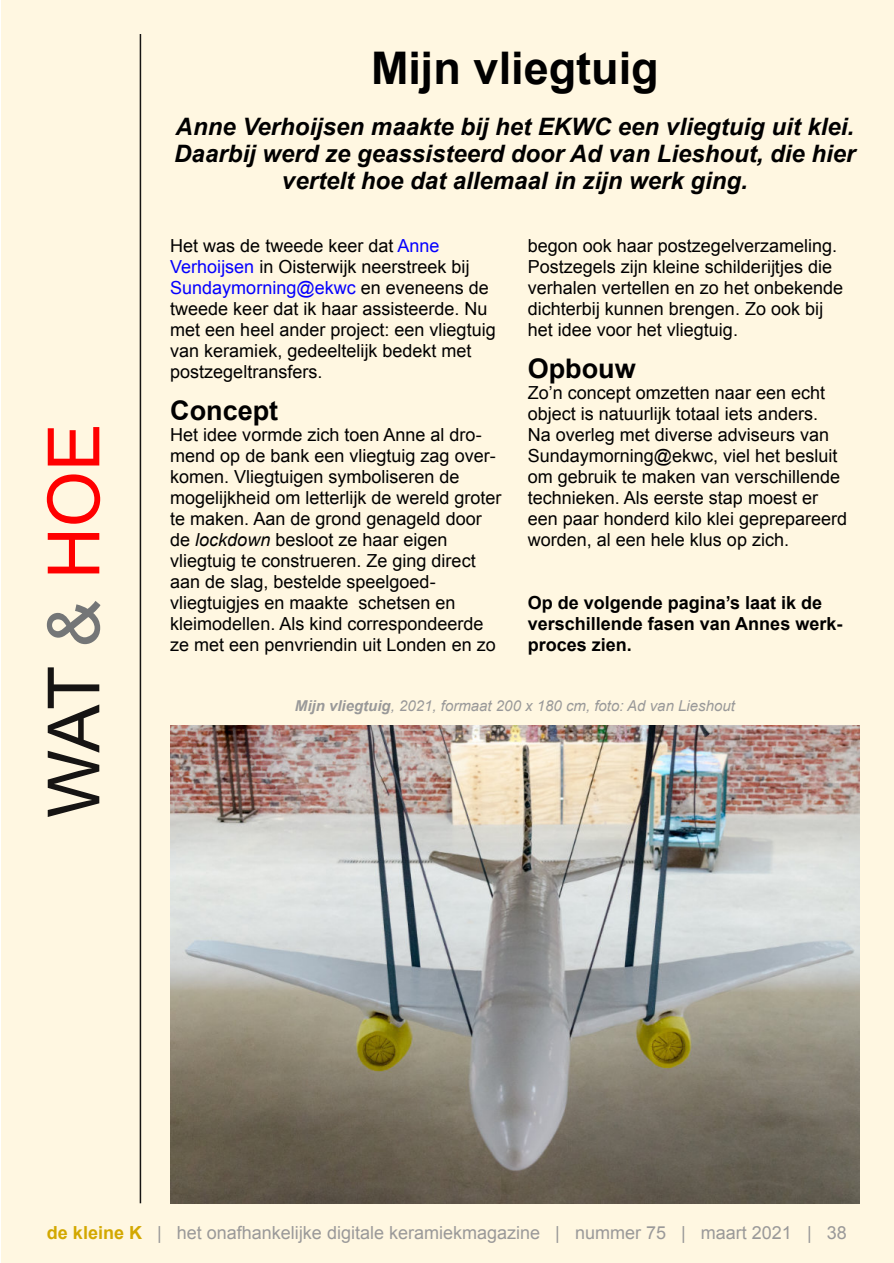
<style>
.page{position:relative;width:894px;height:1263px;background:#fff}
.page>*{position:absolute;margin:0;border:0;box-sizing:border-box;transform-origin:0 0}
.t1{font:72px "Arial";letter-spacing:-.02em;color:#161413}
.t2{font:700 45px "Arial";color:#000}
.t3{font:700 27px "Arial";color:#000}
.t4{font:italic 700 24px/27px "Arial";color:#000;text-align:center}
.t5{font:18px/21px "Arial";color:#000}
.t6{font:18px "Arial";color:#9a9999}
.t7{font:700 18px/21px "Arial";color:#000}
.t8{font:italic 15px "Arial";color:#999}
.s1{color:#747677}
.s2{color:#f00}
.s3{color:#0500ff}
.s4{font-style:italic}
.s5{font-weight:700}
.s6{font-weight:700;color:#d3a800}
</style>
<div class="page">
<div style="left:1px;top:0;width:892px;height:1263px;background:#fff7e1"></div>
<hr style="left:140px;top:34px;width:1px;height:1169px;background:#161413">
<img style="left:170px;top:726px;width:689px;height:477px">
<h2 class="t2" style="left:371px;top:51px;width:289px">Mĳn vliegtuig</h2>
<h1 class="t1" style="left:47px;top:818px;width:396px;rotate:-90deg">WAT <span class="s1">&amp;</span> <span class="s2">HOE</span></h1>
<h3 class="t4" style="left:174px;top:115px;width:682px">Anne Verhoĳsen maakte bĳ het EKWC een vliegtuig uit klei.<br>Daarbĳ werd ze geassisteerd door Ad van Lieshout, die hier vertelt hoe dat allemaal in zĳn werk ging.</h3>
<p class="t5" style="left:170px;top:237px;width:327px">Het was de tweede keer dat <span class="s3">Anne Verhoĳsen</span> in Oisterwĳk neerstreek bĳ <span class="s3">Sundaymorning@ekwc</span> en eveneens de tweede keer dat ik haar assisteerde. Nu met een heel ander project: een vliegtuig van keramiek, gedeeltelĳk bedekt met postzegeltransfers.</p>
<h3 class="t3" style="left:170px;top:400px;width:109px">Concept</h3>
<p class="t5" style="left:170px;top:426px;width:333px">Het idee vormde zich toen Anne al dro&shy;mend op de bank een vliegtuig zag over&shy;komen. Vliegtuigen symboliseren de mogelĳkheid om letterlĳk de wereld groter te maken. Aan de grond genageld door de <span class="s4">lockdown</span> besloot ze haar eigen vliegtuig te construeren. Ze ging direct aan de slag, bestelde speelgoed&shy;vliegtuigjes en maakte schetsen en kleimodellen. Als kind correspondeerde ze met een penvriendin uit Londen en zo</p>
<p class="t5" style="left:527px;top:237px;width:317px">begon ook haar postzegelverzameling.<br>Postzegels zĳn kleine schilderĳtjes die verhalen vertellen en zo het onbekende dichterbĳ kunnen brengen. Zo ook bĳ het idee voor het vliegtuig.</p>
<h3 class="t3" style="left:527px;top:358px;width:109px">Opbouw</h3>
<p class="t5" style="left:527px;top:384px;width:321px">Zo’n concept omzetten naar een echt object is natuurlĳk totaal iets anders.<br>Na overleg met diverse adviseurs van Sundaymorning@ekwc, viel het besluit om gebruik te maken van verschillende technieken. Als eerste stap moest er een paar honderd kilo klei geprepareerd worden, al een hele klus op zich.</p>
<p class="t7" style="left:527px;top:594px;width:316px">Op de volgende pagina’s laat ik de verschillende fasen van Annes werk&shy;proces zien.</p>
<p class="t8" style="left:295px;top:701px;width:441px"><span class="s5">Mĳn vliegtuig</span>, 2021, formaat 200 x 180 cm, foto: Ad van Lieshout</p>
<p class="t6" style="left:47px;top:1226px;width:801px"><span class="s6">de kleine K</span> | het onafhankelĳke digitale keramiekmagazine | nummer 75 | maart 2021 | 38</p>
</div>
